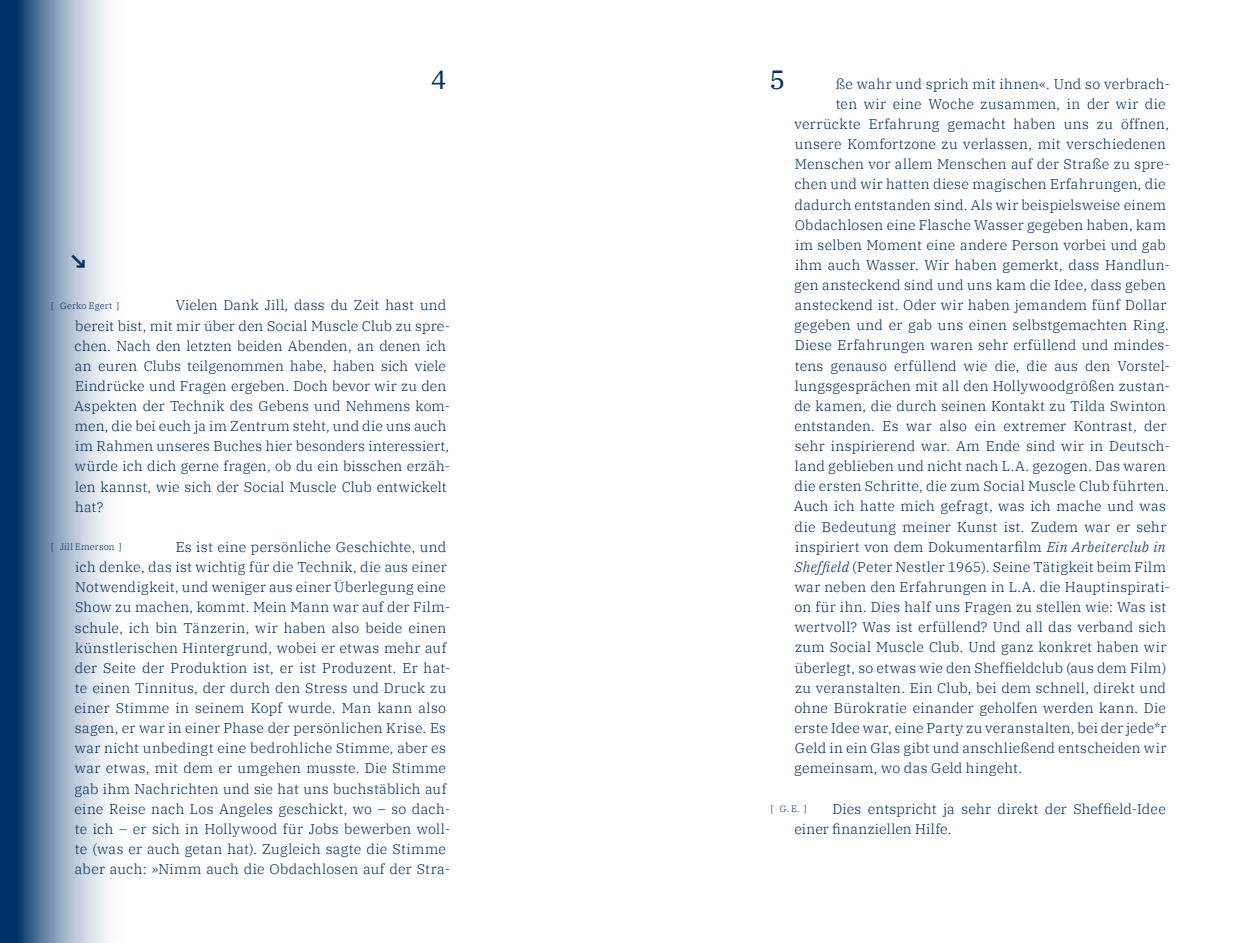
<style>
.page{position:relative;width:1241px;height:943px;background:#fff}
.page>*{position:absolute;margin:0;border:0;box-sizing:border-box;transform-origin:0 0}
.t1{font:26.25px "IBM Plex Serif";color:#003168}
.t2{font:600 24.5px "IBM Plex Sans";color:#003168}
.t3{font:300 14px/20.1px "IBM Plex Serif";letter-spacing:.02em;color:#003168}
.t4{font:300 9.1px "IBM Plex Serif";letter-spacing:.015em;color:#003168}
.s1{font-style:italic}
</style>
<div class="page">
<svg style="left:0;top:0;width:109px;height:943px;background:#7b94b0"></svg>
<h1 class="t1" style="left:431px;top:59px;width:17px">4</h1>
<h1 class="t1" style="left:769px;top:59px;width:17px">5</h1>
<p class="t3" style="left:835px;top:73px;width:336px">ße wahr und sprich mit ihnen«. Und so verbrach-</p>
<p class="t3" style="left:835px;top:93px;width:331px">ten wir eine Woche zusammen, in der wir die</p>
<p class="t3" style="left:794px;top:113px;width:376px">verrückte Erfahrung gemacht haben uns zu öffnen,</p>
<p class="t3" style="left:794px;top:133px;width:373px">unsere Komfortzone zu verlassen, mit verschiedenen</p>
<p class="t3" style="left:794px;top:153px;width:376px">Menschen vor allem Menschen auf der Straße zu spre-</p>
<p class="t3" style="left:794px;top:173px;width:373px">chen und wir hatten diese magischen Erfahrungen, die</p>
<p class="t3" style="left:794px;top:193px;width:373px">dadurch entstanden sind. Als wir beispielsweise einem</p>
<p class="t3" style="left:794px;top:213px;width:373px">Obdachlosen eine Flasche Wasser gegeben haben, kam</p>
<p class="t3" style="left:794px;top:233px;width:372px">im selben Moment eine andere Person vorbei und gab</p>
<p class="t3" style="left:794px;top:254px;width:376px">ihm auch Wasser. Wir haben gemerkt, dass Handlun-</p>
<p class="t3" style="left:794px;top:274px;width:373px">gen ansteckend sind und uns kam die Idee, dass geben</p>
<p class="t3" style="left:794px;top:294px;width:373px">ansteckend ist. Oder wir haben jemandem fünf Dollar</p>
<p class="t3" style="left:794px;top:314px;width:376px">gegeben und er gab uns einen selbstgemachten Ring.</p>
<p class="t3" style="left:794px;top:334px;width:376px">Diese Erfahrungen waren sehr erfüllend und mindes-</p>
<p class="t3" style="left:794px;top:354px;width:377px">tens genauso erfüllend wie die, die aus den Vorstel-</p>
<p class="t3" style="left:794px;top:374px;width:376px">lungsgesprächen mit all den Hollywoodgrößen zustan-</p>
<p class="t3" style="left:794px;top:394px;width:373px">de kamen, die durch seinen Kontakt zu Tilda Swinton</p>
<p class="t3" style="left:794px;top:415px;width:373px">entstanden. Es war also ein extremer Kontrast, der</p>
<p class="t3" style="left:794px;top:435px;width:377px">sehr inspirierend war. Am Ende sind wir in Deutsch-</p>
<p class="t3" style="left:794px;top:455px;width:372px">land geblieben und nicht nach L.A. gezogen. Das waren</p>
<p class="t3" style="left:794px;top:475px;width:375px">die ersten Schritte, die zum Social Muscle Club führten.</p>
<p class="t3" style="left:793px;top:495px;width:373px">Auch ich hatte mich gefragt, was ich mache und was</p>
<p class="t3" style="left:794px;top:515px;width:373px">die Bedeutung meiner Kunst ist. Zudem war er sehr</p>
<p class="t3" style="left:794px;top:535px;width:372px">inspiriert von dem Dokumentarfilm <span class="s1">Ein Arbeiterclub in</span></p>
<p class="t3" style="left:794px;top:555px;width:373px"><span class="s1">Sheffield</span> (Peter Nestler 1965). Seine Tätigkeit beim Film</p>
<p class="t3" style="left:794px;top:575px;width:377px">war neben den Erfahrungen in L.A. die Hauptinspirati-</p>
<p class="t3" style="left:794px;top:596px;width:373px">on für ihn. Dies half uns Fragen zu stellen wie: Was ist</p>
<p class="t3" style="left:794px;top:616px;width:373px">wertvoll? Was ist erfüllend? Und all das verband sich</p>
<p class="t3" style="left:794px;top:636px;width:373px">zum Social Muscle Club. Und ganz konkret haben wir</p>
<p class="t3" style="left:794px;top:656px;width:373px">überlegt, so etwas wie den Sheffieldclub (aus dem Film)</p>
<p class="t3" style="left:794px;top:676px;width:372px">zu veranstalten. Ein Club, bei dem schnell, direkt und</p>
<p class="t3" style="left:794px;top:696px;width:373px">ohne Bürokratie einander geholfen werden kann. Die</p>
<p class="t3" style="left:794px;top:716px;width:373px">erste Idee war, eine Party zu veranstalten, bei der jede*r</p>
<p class="t3" style="left:794px;top:736px;width:373px">Geld in ein Glas gibt und anschließend entscheiden wir</p>
<p class="t3" style="left:794px;top:757px;width:229px">gemeinsam, wo das Geld hingeht.</p>
<p class="t4" style="left:770px;top:801px;width:37px">[ G. E. ]</p>
<h2 class="t2" style="left:68px;top:242px;width:23px">↘</h2>
<p class="t4" style="left:51px;top:298px;width:70px">[ Gerko Egert ]</p>
<p class="t3" style="left:74px;top:294px;width:378px;text-indent:102px">Vielen Dank Jill, dass du Zeit hast und bereit bist, mit mir über den Social Muscle Club zu spre&shy;chen. Nach den letzten beiden Abenden, an denen ich an euren Clubs teilgenommen habe, haben sich viele Eindrücke und Fragen ergeben. Doch bevor wir zu den Aspekten der Technik des Gebens und Nehmens kom&shy;men, die bei euch ja im Zentrum steht, und die uns auch im Rahmen unseres Buches hier besonders interessiert, würde ich dich gerne fragen, ob du ein bisschen erzäh&shy;len kannst, wie sich der Social Muscle Club entwickelt hat?</p>
<p class="t4" style="left:51px;top:540px;width:72px">[ Jill Emerson ]</p>
<p class="t3" style="left:74px;top:536px;width:377px;text-indent:101px">Es ist eine persönliche Geschichte, und ich denke, das ist wichtig für die Technik, die aus einer Notwendigkeit, und weniger aus einer Überlegung eine Show zu machen, kommt. Mein Mann war auf der Film&shy;schule, ich bin Tänzerin, wir haben also beide einen künstlerischen Hintergrund, wobei er etwas mehr auf der Seite der Produktion ist, er ist Produzent. Er hat&shy;te einen Tinnitus, der durch den Stress und Druck zu einer Stimme in seinem Kopf wurde. Man kann also sagen, er war in einer Phase der persönlichen Krise. Es war nicht unbedingt eine bedrohliche Stimme, aber es war etwas, mit dem er umgehen musste. Die Stimme gab ihm Nachrichten und sie hat uns buchstäblich auf eine Reise nach Los Angeles geschickt, wo – so dach&shy;te ich – er sich in Hollywood für Jobs bewerben woll&shy;te (was er auch getan hat). Zugleich sagte die Stimme aber auch: »Nimm auch die Obdachlosen auf der Stra-</p>
<p class="t3" style="left:794px;top:797px;width:373px;text-indent:38px">Dies entspricht ja sehr direkt der Sheffield-Idee einer finanziellen Hilfe.</p>
</div>
